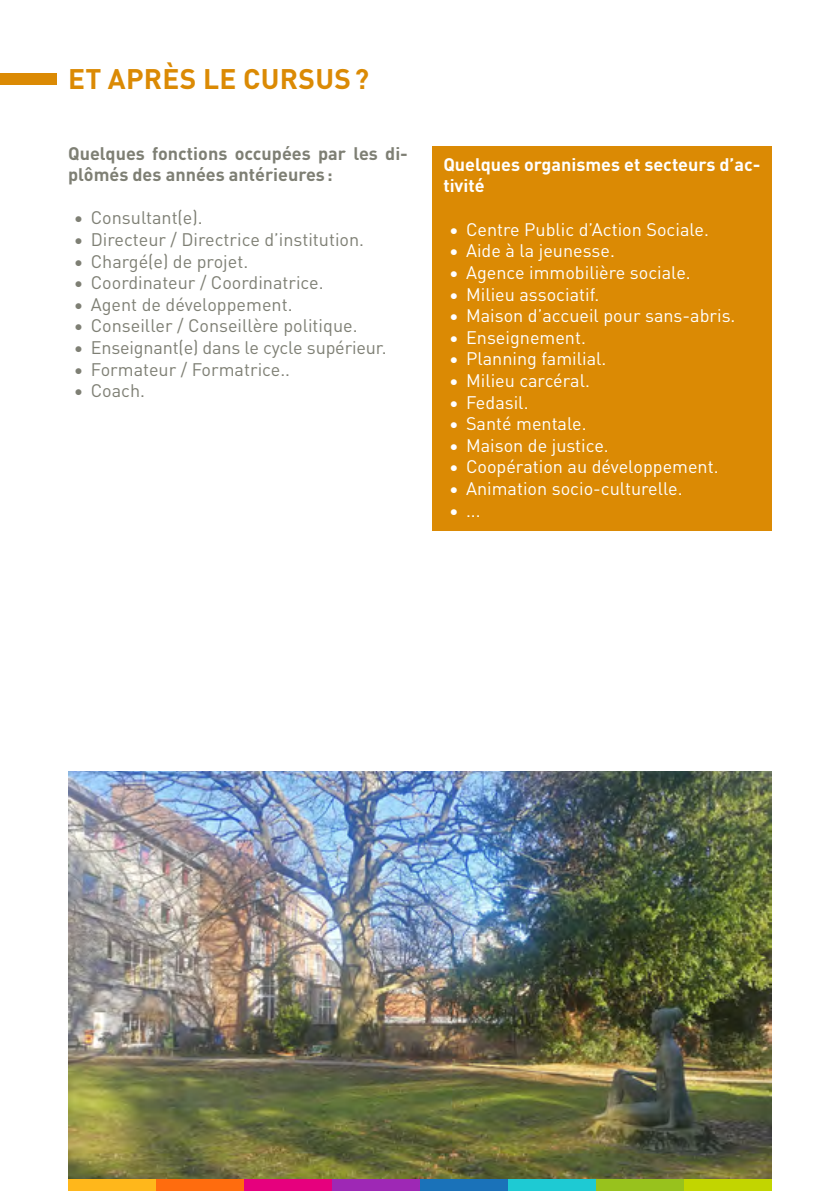
<style>
.page{position:relative;width:840px;height:1191px;background:#fff}
.page>*{position:absolute;margin:0;border:0;box-sizing:border-box;transform-origin:0 0}
.t1{font:700 28px "DINOT";letter-spacing:.01em;color:#db8a04}
.t2{font:18px "DINOT";color:#fff}
.t3{font:18px "DINOT";color:#7e7f74}
.t4{font:700 18px/21.6px "DINOT";color:#7e7f74}
.t5{font:700 18px/21.6px "DINOT";color:#fff}
</style>
<div class="page">
<img style="left:68px;top:771px;width:703px;height:408px">
<div style="left:244px;top:1179px;width:88px;height:12px;background:#e6007d"></div>
<div style="left:156px;top:1179px;width:88px;height:12px;background:#ff6c0e"></div>
<div style="left:332px;top:1179px;width:88px;height:12px;background:#9e28b5"></div>
<div style="left:683px;top:1179px;width:88px;height:12px;background:#c2d500"></div>
<div style="left:595px;top:1179px;width:88px;height:12px;background:#98c21d"></div>
<div style="left:507px;top:1179px;width:88px;height:12px;background:#1ecad3"></div>
<div style="left:420px;top:1179px;width:87px;height:12px;background:#1a72b9"></div>
<div style="left:68px;top:1179px;width:88px;height:12px;background:#ffb71b"></div>
<div style="left:0;top:74px;width:57px;height:11px;background:#db8a04"></div>
<div style="left:432px;top:146px;width:339px;height:384px;background:#db8a04"></div>
<h1 class="t1" style="left:68px;top:57px;width:302px">ET APRÈS LE CURSUS?</h1>
<p class="t4" style="left:68px;top:140px;width:341px">Quelques fonctions occupées par les di&shy;plômés des années antérieures:</p>
<p class="t3" style="left:74px;top:204px;width:130px">• Consultant(e).</p>
<p class="t3" style="left:74px;top:226px;width:292px">• Directeur / Directrice d’institution.</p>
<p class="t3" style="left:74px;top:247px;width:176px">• Chargé(e) de projet.</p>
<p class="t3" style="left:74px;top:269px;width:251px">• Coordinateur / Coordinatrice.</p>
<p class="t3" style="left:74px;top:290px;width:220px">• Agent de développement.</p>
<p class="t3" style="left:74px;top:312px;width:285px">• Conseiller / Conseillère politique.</p>
<p class="t3" style="left:74px;top:334px;width:314px">• Enseignant(e) dans le cycle supérieur.</p>
<p class="t3" style="left:74px;top:355px;width:218px">• Formateur / Formatrice..</p>
<p class="t3" style="left:74px;top:377px;width:73px">• Coach.</p>
<p class="t5" style="left:443px;top:152px;width:318px">Quelques organismes et secteurs d’ac&shy;tivité</p>
<p class="t2" style="left:449px;top:215px;width:261px">• Centre Public d’Action Sociale.</p>
<p class="t2" style="left:449px;top:237px;width:167px">• Aide à la jeunesse.</p>
<p class="t2" style="left:449px;top:259px;width:243px">• Agence immobilière sociale.</p>
<p class="t2" style="left:449px;top:280px;width:152px">• Milieu associatif.</p>
<p class="t2" style="left:449px;top:302px;width:288px">• Maison d’accueil pour sans-abris.</p>
<p class="t2" style="left:449px;top:323px;width:138px">• Enseignement.</p>
<p class="t2" style="left:449px;top:345px;width:159px">• Planning familial.</p>
<p class="t2" style="left:449px;top:367px;width:142px">• Milieu carcéral.</p>
<p class="t2" style="left:449px;top:388px;width:81px">• Fedasil.</p>
<p class="t2" style="left:449px;top:410px;width:139px">• Santé mentale.</p>
<p class="t2" style="left:449px;top:431px;width:161px">• Maison de justice.</p>
<p class="t2" style="left:449px;top:453px;width:271px">• Coopération au développement.</p>
<p class="t2" style="left:449px;top:475px;width:235px">• Animation socio-culturelle.</p>
<p class="t2" style="left:449px;top:496px;width:33px">• ...</p>
</div>
